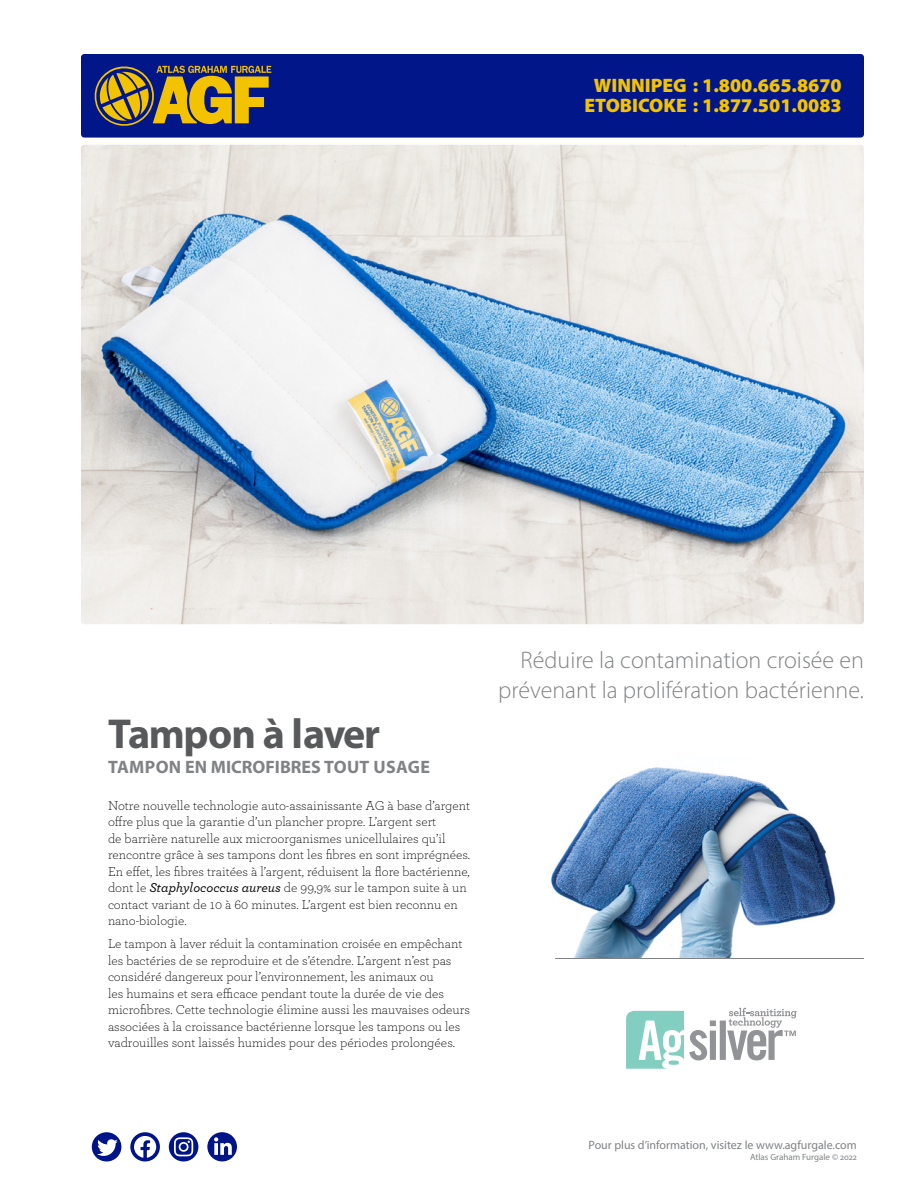
<style>
.page{position:relative;width:918px;height:1188px;background:#fff}
.page>*{position:absolute;margin:0;border:0;box-sizing:border-box;transform-origin:0 0}
.t1{font:700 42px "Myriad Pro";letter-spacing:-.035em;color:#58595b}
.t2{font:300 24px/30px "Myriad Pro";color:#808285;text-align:right}
.t3{font:900 19.5px/19.5px "Myriad Pro";color:#f3c300;text-align:center}
.t4{font:700 18px "Myriad Pro";color:#808285}
.t5{font:300 13.5px/16.5px "Archer";color:#000}
.t6{font:12px "Myriad Pro";color:#808285}
.t7{font:9px "Myriad Pro";color:#808285}
.s1{font-weight:500;font-style:italic}
</style>
<div class="page">
<img style="left:550px;top:767px;width:286px;height:191px">
<hr style="left:555px;top:958px;width:309px;height:1px;background:#808285">
<img style="left:81px;top:145px;width:783px;height:479px">
<svg style="left:169px;top:1132px;width:29px;height:30px"></svg>
<svg style="left:174px;top:1137px;width:19px;height:19px"></svg>
<div style="left:92px;top:1132px;width:29px;height:30px;background:#001489;border-radius:50%"></div>
<svg style="left:97px;top:1139px;width:21px;height:17px"></svg>
<svg style="left:130px;top:1132px;width:30px;height:29px"></svg>
<svg style="left:134px;top:1136px;width:22px;height:22px"></svg>
<div style="left:207px;top:1132px;width:30px;height:29px;background:#001489;border-radius:50%"></div>
<svg style="left:214px;top:1137px;width:18px;height:18px"></svg>
<svg style="left:626px;top:1008px;width:171px;height:61px"></svg>
<div style="left:81px;top:54px;width:783px;height:84px;background:#001689;border-radius:3px"></div>
<svg style="left:94px;top:65px;width:177px;height:61px"></svg>
<h3 class="t3" style="left:584px;top:75px;width:259px">WINNIPEG : 1.800.665.8670<br>ETOBICOKE : 1.877.501.0083</h3>
<h1 class="t1" style="left:108px;top:707px;width:274px">Tampon à laver</h1>
<h3 class="t4" style="left:108px;top:755px;width:323px">TAMPON EN MICROFIBRES TOUT USAGE</h3>
<p class="t5" style="left:108px;top:796px;width:364px">Notre nouvelle technologie auto-assainissante AG à base d’argent offre plus que la garantie d’un plancher propre. L’argent sert<br>de barrière naturelle aux microorganismes unicellulaires qu’il rencontre grâce à ses tampons dont les fibres en sont imprégnées.<br>En effet, les fibres traitées à l’argent, réduisent la flore bactérienne, dont le <span class="s1">Staphylococcus aureus</span> de 99,9% sur le tampon suite à un contact variant de 10 à 60 minutes. L’argent est bien reconnu en nano-biologie.</p>
<p class="t5" style="left:108px;top:935px;width:363px">Le tampon à laver réduit la contamination croisée en empêchant les bactéries de se reproduire et de s’étendre. L’argent n’est pas considéré dangereux pour l’environnement, les animaux ou<br>les humains et sera efficace pendant toute la durée de vie des microfibres. Cette technologie élimine aussi les mauvaises odeurs associées à la croissance bactérienne lorsque les tampons ou les vadrouilles sont laissés humides pour des périodes prolongées.</p>
<h2 class="t2" style="left:498px;top:645px;width:367px">Réduire la contamination croisée en prévenant la prolifération bactérienne.</h2>
<p class="t6" style="left:589px;top:1138px;width:270px">Pour plus d’information, visitez le www.agfurgale.com</p>
<p class="t7" style="left:750px;top:1152px;width:108px">Atlas Graham Furgale © 2022</p>
</div>
